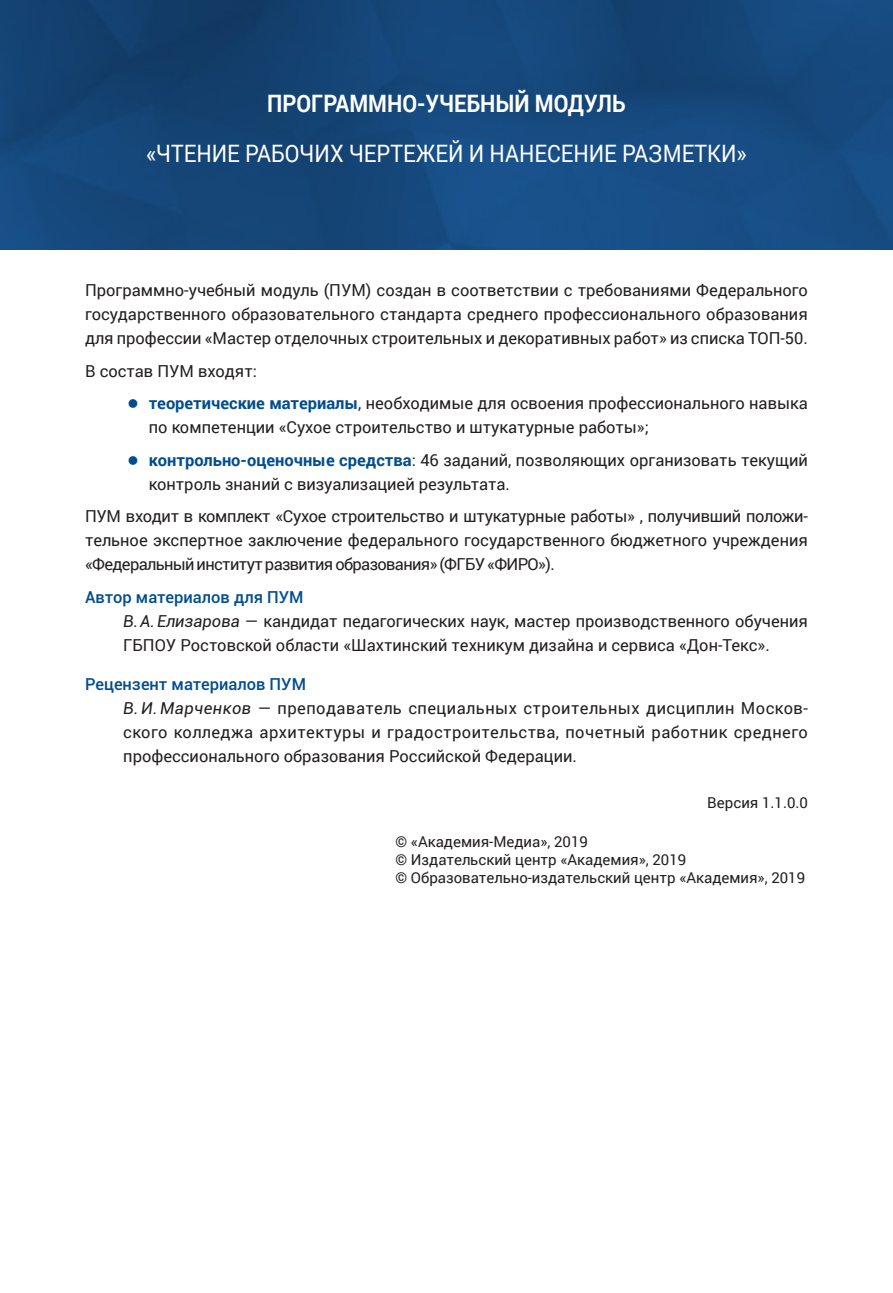
<style>
.page{position:relative;width:893px;height:1293px;background:#fff}
.page>*{position:absolute;margin:0;border:0;box-sizing:border-box;transform-origin:0 0}
.t1{font:24px "Roboto";color:#fff;scale:.9 1}
.t2{font:700 24px "Roboto";color:#fff;scale:.9 1}
.t3{font:16.5px/24px "Roboto";color:#231f20}
.t4{font:16.5px/24px "Roboto";letter-spacing:.025em;color:#231f20}
.t5{font:15px/18px "Roboto";color:#231f20}
.s1{font-weight:700;color:#014d8f}
.s2{font-weight:500;color:#014d8f}
.s3{font-style:italic}
</style>
<div class="page">
<img style="left:0;top:0;width:893px;height:250px">
<h1 class="t2" style="left:267px;top:89px;width:400px">Программно-учебный модуль</h1>
<h1 class="t1" style="left:146px;top:139px;width:669px">«Чтение рабоч их ч ертежей и нанесение разметки»</h1>
<p class="t3" style="left:85px;top:278px;width:724px;text-align:justify">Программно-учебный модуль (ПУМ) создан в соответствии с требованиями Федерального государственного образовательного стандарта среднего профессионального образования для профессии «М астер отделочных строительных и декоративных работ» из списка ТО П-50.</p>
<p class="t3" style="left:149px;top:355px;width:661px;line-height:32.5px;text-indent:-64px">В состав ПУМ входят:<br><span class="s1">теоретические материалы</span>, необходимые для освоения профессионального навыка</p>
<p class="t3" style="left:149px;top:411px;width:661px;line-height:32.5px">по компетенции «Сухое строительство и штукатурные работы»; <span class="s1">контрольно-оценочные средства</span>: 46 заданий, позволяющих организовать текущий</p>
<p class="t3" style="left:85px;top:468px;width:724px;line-height:32.5px;text-indent:64px">контроль знаний с визуализацией результата.<br>ПУМ входит в комплект «Сухое строительство и штукатурные работы» , получивший положи-</p>
<p class="t3" style="left:85px;top:528px;width:724px">тельное экспертное заключение федерального государственного бюджетного учреждения «Федеральный институт развития образования» (ФГБУ «ФИРО</p>
<p class="t3" style="left:538px;top:552px;width:18px">»).</p>
<p class="t3" style="left:123px;top:585px;width:686px;text-indent:-38px"><span class="s2">Автор материалов для ПУМ<br></span><span class="s3">В.А. Елизарова</span> — кандидат педагогических наук, мастер производственного обучения<br>ГБПОУ Ростовской области «Шахтинский техникум дизайна и сервиса «Дон-Текс».</p>
<p class="t4" style="left:123px;top:672px;width:686px;text-indent:-38px"><span class="s2">Рецензент материалов ПУМ<br></span><span class="s3">В. И.Марченков</span> — преподаватель специальных строительных дисциплин М осков&shy;ского колледжа архитектуры и градостроительства, почетный работник среднего профессионального образования Российской Федерации.</p>
<p class="t5" style="left:707px;top:793px;width:102px">Версия 1.1.0.0</p>
<p class="t5" style="left:395px;top:832px;width:411px">© «Академия-М едиа», 2019<br>© И здательский центр «Академия», 2019<br>© Образовательно-издательский центр «Академия», 2019</p>
</div>
